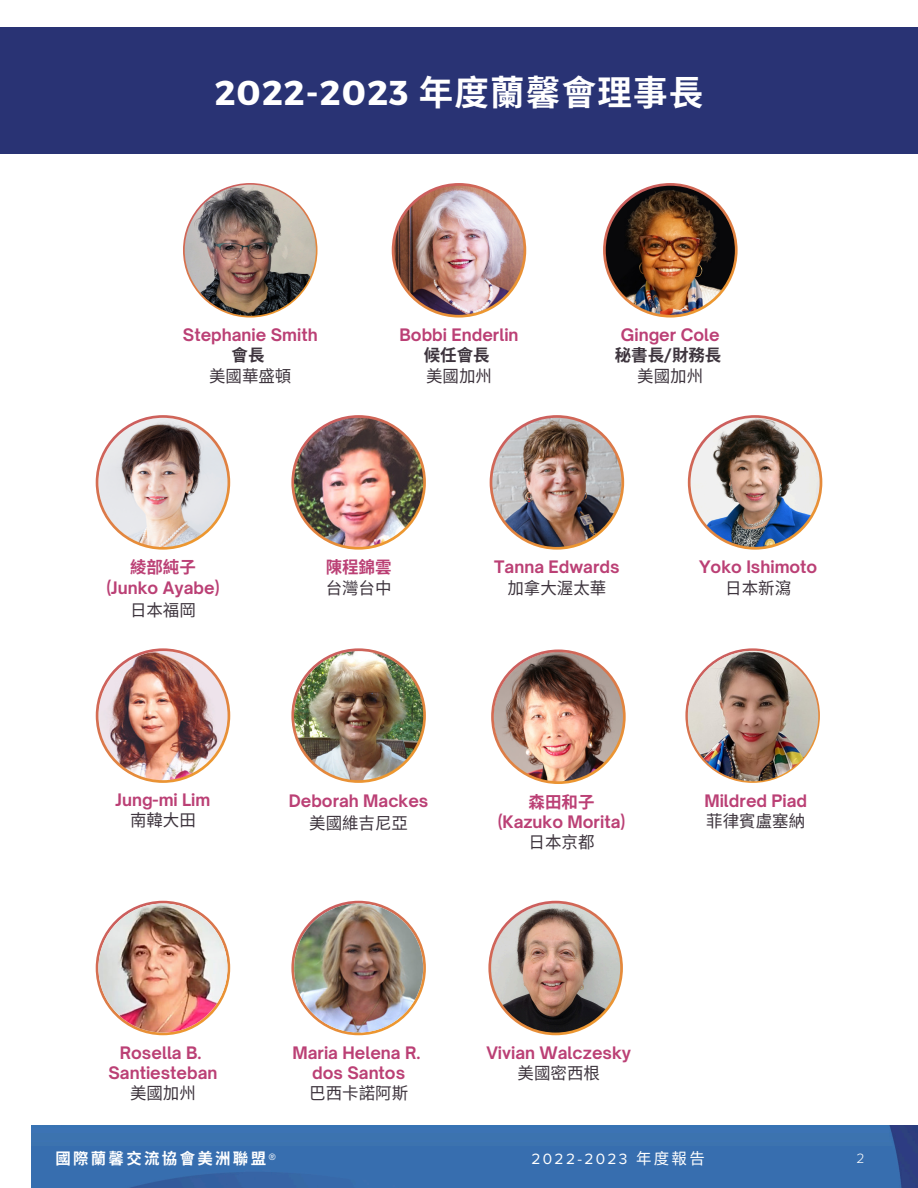
<style>
.page{position:relative;width:918px;height:1188px;background:#fff}
.page>*{position:absolute;margin:0;border:0;box-sizing:border-box;transform-origin:0 0}
.t1{font:700 34.5px "Montserrat";letter-spacing:.035em;color:#fff}
.t2{font:700 16.5px "Open Sauce One";color:#bb4075}
.t3{font:16.5px "Noto Sans CJ Ksc";color:#3d343d}
.t4{font:700 16.5px "Noto Sans CJ Ksc";color:#3d343d}
.t5{font:700 16.5px "Noto Sans CJ Ksc";color:#bb4075}
.t6{font:700 15.45px "Noto Sans CJ Ksc";letter-spacing:.15em;color:#fff}
.t7{font:15.45px "Proxima Nova";letter-spacing:.15em;color:#fff}
.t8{font:300 13.95px "Proxima Nova";color:#fff}
.s1{font-family:"Noto Sans CJ Ksc"}
.s2{font-family:"Open Sauce One"}
.s3{font-family:"Proxima Nova"}
</style>
<div class="page">
<div style="left:0;top:27px;width:918px;height:127px;background:#293374"></div>
<img style="left:96px;top:415px;width:134px;height:135px">
<img style="left:392px;top:183px;width:134px;height:135px">
<img style="left:603px;top:183px;width:135px;height:135px">
<img style="left:96px;top:648px;width:134px;height:135px">
<img style="left:291px;top:648px;width:135px;height:135px">
<svg style="left:685px;top:648px;width:135px;height:135px"></svg>
<img style="left:688px;top:651px;width:130px;height:130px;border-radius:50%">
<img style="left:291px;top:415px;width:135px;height:135px">
<img style="left:688px;top:415px;width:134px;height:135px">
<svg style="left:291px;top:901px;width:135px;height:134px"></svg>
<img style="left:294px;top:904px;width:129px;height:129px;border-radius:50%">
<img style="left:488px;top:901px;width:135px;height:134px">
<div style="left:32px;top:1125px;width:886px;height:63px;background:#376eaf"></div>
<svg style="left:183px;top:183px;width:134px;height:135px"></svg>
<img style="left:185px;top:185px;width:131px;height:131px;border-radius:50%">
<img style="left:490px;top:415px;width:134px;height:135px">
<img style="left:491px;top:650px;width:135px;height:134px">
<svg style="left:96px;top:901px;width:134px;height:134px"></svg>
<img style="left:98px;top:904px;width:129px;height:129px;border-radius:50%">
<p class="t1" style="left:215px;top:70px;width:487px">2022-2023 <span class="s1">年度蘭馨會理事長</span></p>
<p class="t2" style="left:183px;top:325px;width:136px">Stephanie Smith</p>
<p class="t4" style="left:232px;top:342px;width:33px">會長</p>
<p class="t3" style="left:209px;top:363px;width:84px">美國華盛頓</p>
<p class="t2" style="left:399px;top:325px;width:121px">Bobbi Enderlin</p>
<p class="t4" style="left:424px;top:342px;width:66px">候任會長</p>
<p class="t3" style="left:426px;top:363px;width:67px">美國加州</p>
<p class="t2" style="left:621px;top:325px;width:100px">Ginger Cole</p>
<p class="t4" style="left:615px;top:342px;width:107px">秘書長<span class="s2">/</span>財務長</p>
<p class="t3" style="left:637px;top:363px;width:67px">美國加州</p>
<p class="t5" style="left:130px;top:554px;width:66px">綾部純子</p>
<p class="t2" style="left:106px;top:577px;width:115px">(Junko Ayabe)</p>
<p class="t3" style="left:130px;top:597px;width:67px">日本福岡</p>
<p class="t5" style="left:326px;top:554px;width:67px">陳程錦雲</p>
<p class="t3" style="left:326px;top:574px;width:67px">台灣台中</p>
<p class="t2" style="left:494px;top:557px;width:127px">Tanna Edwards</p>
<p class="t3" style="left:507px;top:574px;width:100px">加拿大渥太華</p>
<p class="t2" style="left:699px;top:557px;width:120px">Yoko Ishimoto</p>
<p class="t3" style="left:725px;top:574px;width:67px">日本新瀉</p>
<p class="t2" style="left:116px;top:790px;width:96px">Jung-mi Lim</p>
<p class="t3" style="left:130px;top:807px;width:64px">南韓大田</p>
<p class="t2" style="left:289px;top:790px;width:141px">Deborah Mackes</p>
<p class="t3" style="left:309px;top:810px;width:100px">美國維吉尼亞</p>
<p class="t5" style="left:529px;top:788px;width:66px">森田和子</p>
<p class="t2" style="left:498px;top:811px;width:129px">(Kazuko Morita)</p>
<p class="t3" style="left:529px;top:829px;width:67px">日本京都</p>
<p class="t2" style="left:704px;top:790px;width:104px">Mildred Piad</p>
<p class="t3" style="left:706px;top:808px;width:100px">菲律賓盧塞納</p>
<p class="t2" style="left:120px;top:1042px;width:83px">Rosella B.</p>
<p class="t2" style="left:108px;top:1063px;width:111px">Santiesteban</p>
<p class="t3" style="left:130px;top:1080px;width:67px">美國加州</p>
<p class="t2" style="left:293px;top:1042px;width:129px">Maria Helena R.</p>
<p class="t2" style="left:312px;top:1063px;width:95px">dos Santos</p>
<p class="t3" style="left:309px;top:1080px;width:100px">巴西卡諾阿斯</p>
<p class="t2" style="left:486px;top:1042px;width:146px">Vivian Walczesky</p>
<p class="t3" style="left:518px;top:1060px;width:84px">美國密西根</p>
<p class="t6" style="left:55px;top:1146px;width:222px">國際蘭馨交流協會美洲聯盟<span class="s3">®</span></p>
<p class="t7" style="left:531px;top:1152px;width:175px">2022-2023 <span class="s1">年度報告</span></p>
<p class="t8" style="left:856px;top:1152px;width:10px">2</p>
</div>
